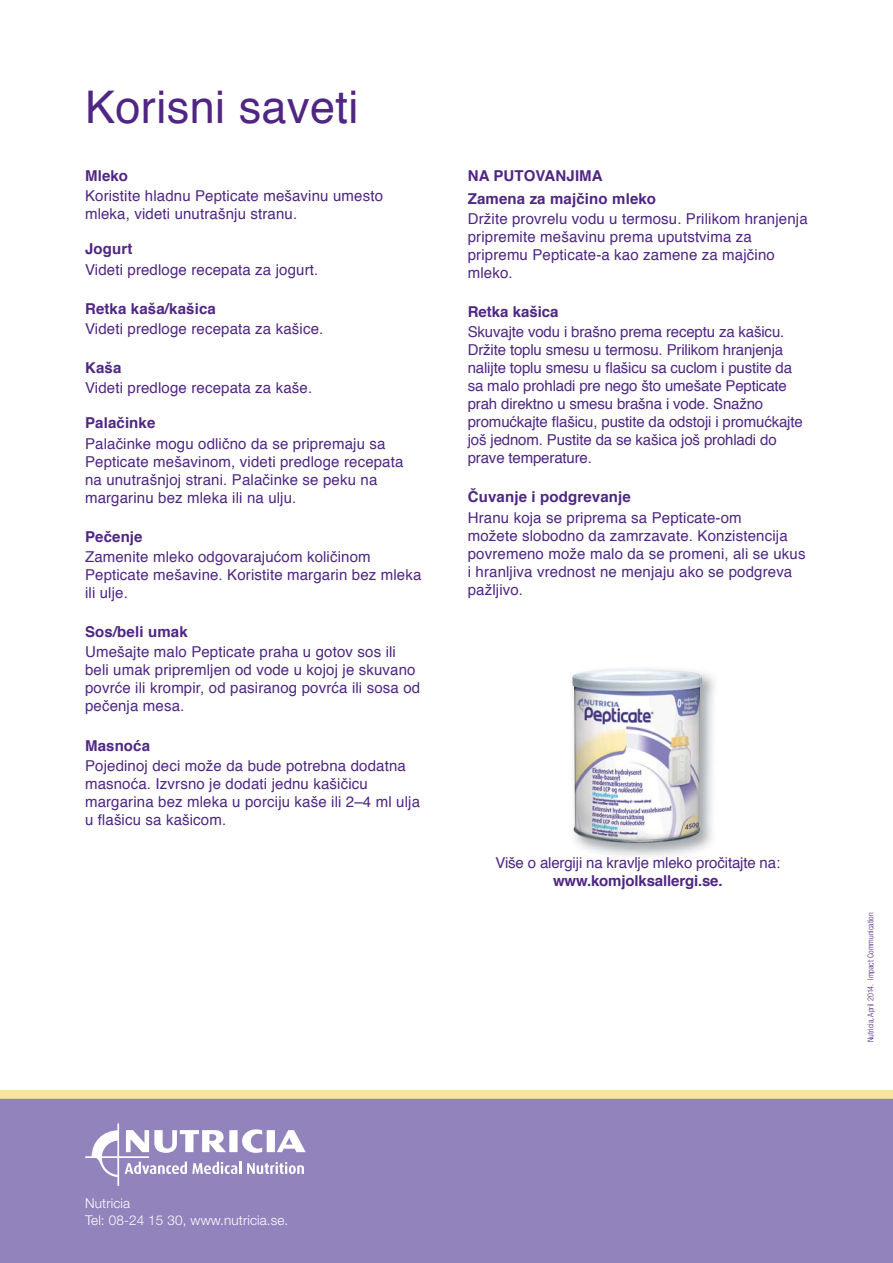
<style>
.page{position:relative;width:893px;height:1263px;background:#fff}
.page>*{position:absolute;margin:0;border:0;box-sizing:border-box;transform-origin:0 0}
.t1{font:45px "Helvetica";letter-spacing:.01em;color:#4f2683}
.t2{font:15px/18px "Helvetica";letter-spacing:.01em;color:#4f2683}
.t3{font:15px/18px "Helvetica";letter-spacing:-.01em;color:#4f2683}
.t4{font:700 15px/22.2px "Helvetica";letter-spacing:.01em;color:#4f2683}
.t5{font:700 15px "Helvetica";letter-spacing:-.01em;color:#4f2683}
.t6{font:300 13.5px/16.2px "Helvetica Neue";letter-spacing:.01em;color:#fff}
.t7{font:300 condensed 8.25px "Helvetica Neue LT Std";color:#4e2583}
</style>
<div class="page">
<div style="left:0;top:1096px;width:893px;height:167px;background:#9283bd"></div>
<svg style="left:85px;top:1123px;width:221px;height:63px"></svg>
<div style="left:0;top:1090px;width:893px;height:9px;background:#f8e49e"></div>
<img style="left:579px;top:673px;width:136px;height:183px">
<img style="left:572px;top:669px;width:130px;height:175px">
<h1 class="t1" style="left:85px;top:88px;width:275px">Korisni saveti</h1>
<p class="t4" style="left:85px;top:166px;width:45px">Mleko</p>
<p class="t2" style="left:85px;top:188px;width:299px">Koristite hladnu Pepticate mešavinu umesto mleka, videti unutrašnju stranu.</p>
<p class="t4" style="left:85px;top:239px;width:49px">Jogurt</p>
<p class="t2" style="left:85px;top:262px;width:235px">Videti predloge recepata za jogurt.</p>
<p class="t4" style="left:85px;top:299px;width:132px">Retka kaša/kašica</p>
<p class="t2" style="left:85px;top:321px;width:240px">Videti predloge recepata za kašice.</p>
<p class="t4" style="left:85px;top:358px;width:38px">Kaša</p>
<p class="t2" style="left:85px;top:380px;width:229px">Videti predloge recepata za kaše.</p>
<p class="t4" style="left:85px;top:413px;width:72px">Palačinke</p>
<p class="t2" style="left:85px;top:435px;width:320px">Palačinke mogu odlično da se pripremaju sa Pepticate mešavinom, videti predloge recepata na unutrašnjoj strani. Palačinke se peku na margarinu bez mleka ili na ulju.</p>
<p class="t4" style="left:85px;top:527px;width:59px">Pečenje</p>
<p class="t2" style="left:85px;top:549px;width:338px">Zamenite mleko odgovarajućom količinom<br>Pepticate mešavine. Koristite margarin bez mleka ili ulje.</p>
<p class="t4" style="left:85px;top:622px;width:104px">Sos/beli umak</p>
<p class="t2" style="left:85px;top:644px;width:337px">Umešajte malo Pepticate praha u gotov sos ili beli umak pripremljen od vode u kojoj je skuvano povrće ili krompir, od pasiranog povrća ili sosa od pečenja mesa.</p>
<p class="t4" style="left:85px;top:735px;width:67px">Masnoća</p>
<p class="t2" style="left:85px;top:758px;width:336px">Pojedinoj deci može da bude potrebna dodatna masnoća. Izvrsno je dodati jednu kašičicu margarina bez mleka u porciju kaše ili 2–4 ml ulja u flašicu sa kašicom.</p>
<p class="t4" style="left:468px;top:166px;width:190px">NA PUTOVANJIMA<br>Zamena za majčino mleko</p>
<p class="t2" style="left:468px;top:211px;width:341px">Držite provrelu vodu u termosu. Prilikom hranjenja pripremite mešavinu prema uputstvima za pripremu Pepticate-a kao zamene za majčino mleko.</p>
<p class="t4" style="left:468px;top:302px;width:92px">Retka kašica</p>
<p class="t3" style="left:468px;top:324px;width:337px">Skuvajte vodu i brašno prema receptu za kašicu.<br>Držite toplu smesu u termosu. Prilikom hranjenja nalijte toplu smesu u flašicu sa cuclom i pustite da sa malo prohladi pre nego što umešate Pepticate prah direktno u smesu brašna i vode. Snažno promućkajte flašicu, pustite da odstoji i promućkajte još jednom. Pustite da se kašica još prohladi do prave temperature.</p>
<p class="t4" style="left:468px;top:487px;width:165px">Čuvanje i podgrevanje</p>
<p class="t2" style="left:468px;top:509px;width:339px">Hranu koja se priprema sa Pepticate-om<br>možete slobodno da zamrzavate. Konzistencija povremeno može malo da se promeni, ali se ukus i hranljiva vrednost ne menjaju ako se podgreva pažljivo.</p>
<p class="t3" style="left:495px;top:855px;width:286px">Više o alergiji na kravlje mleko pročitajte na:</p>
<p class="t5" style="left:553px;top:874px;width:171px">www.komjolksallergi.se.</p>
<p class="t7" style="left:867px;top:1042px;width:131px;rotate:-90deg">Nutricia, April 2014. Impact Communication</p>
<p class="t6" style="left:85px;top:1197px;width:205px">Nutricia<br>Tel: 08-24 15 30, www.nutricia.se.</p>
</div>
